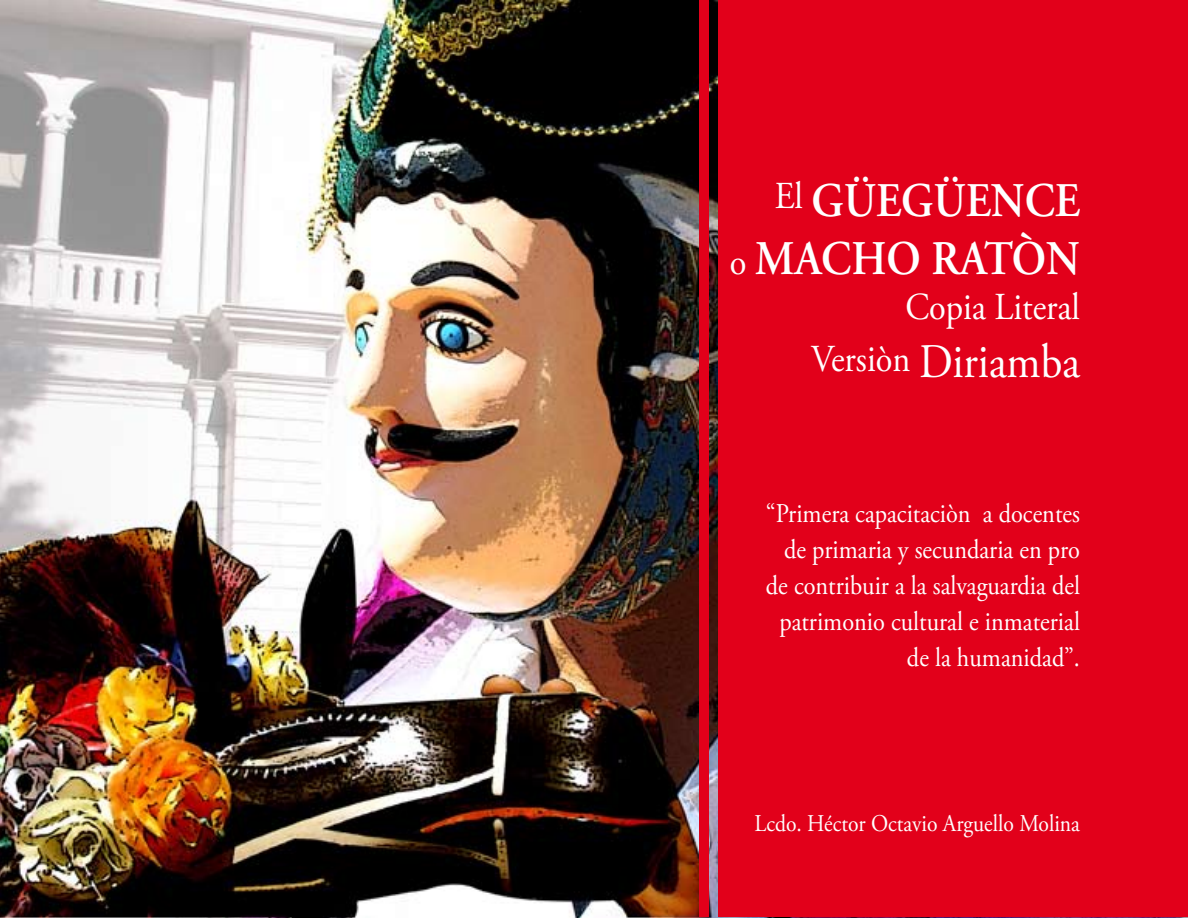
<style>
.page{position:relative;width:1188px;height:918px;background:#fff}
.page>*{position:absolute;margin:0;border:0;box-sizing:border-box;transform-origin:0 0}
.t1{font:600 48.15px/57.9px "Adobe Garamond Pro";color:#fff;text-align:right;scale:.9 1}
.t2{font:48.15px "Adobe Garamond Pro";color:#fff;scale:.9 1}
.t3{font:38.1px "Adobe Garamond Pro";color:#fff;scale:.9 1}
.t4{font:27px/36px "Adobe Garamond Pro";color:#fff;text-align:right;scale:.9 1}
.t5{font:24px "Adobe Garamond Pro";color:#fff;scale:.9 1}
.s1{font-weight:400;font-size:38.1px}
.s2{font-size:38.1px}
</style>
<div class="page">
<img style="left:0;top:0;width:1188px;height:918px">
<div style="left:718px;top:1px;width:470px;height:916px;background:#e2001a"></div>
<div style="left:699px;top:1px;width:10px;height:916px;background:#e2001a"></div>
<h1 class="t1" style="left:730px;top:172px;width:391px"><sup>El</sup> GÜEGÜENCE<br><span class="s1">o</span> MACHO RATÒN</h1>
<h2 class="t3" style="left:905px;top:284px;width:195px">Copia Literal</h2>
<h1 class="t2" style="left:811px;top:333px;width:300px"><span class="s2">Versiòn</span> Diriamba</h1>
<p class="t4" style="left:766px;top:496px;width:351px">“Primera capacitaciòn a docentes de primaria y secundaria en pro de contribuir a la salvaguardia del patrimonio cultural e inmaterial de la humanidad”.</p>
<p class="t5" style="left:755px;top:809px;width:363px">Lcdo. Héctor Octavio Arguello Molina</p>
</div>
